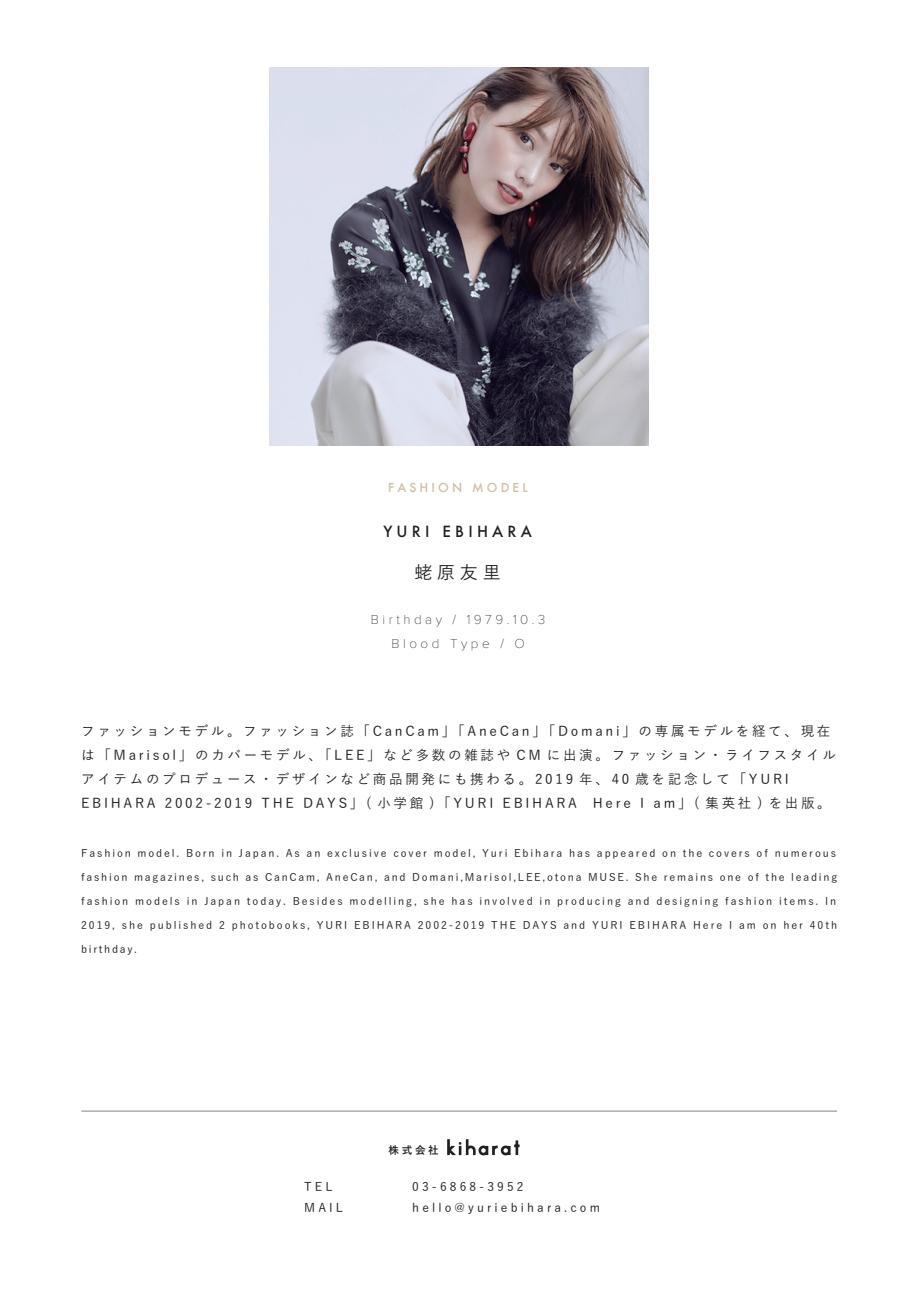
<style>
.page{position:relative;width:919px;height:1289px;background:#fff}
.page>*{position:absolute;margin:0;border:0;box-sizing:border-box;transform-origin:0 0}
.t1{font:500 18px "Yu Go";color:#231f20}
.t2{font:500 15px "Futura";letter-spacing:.28em;color:#231f20}
.t3{font:500 13.5px/24px "Yu Go";letter-spacing:.2em;color:#231f20}
.t4{font:100 13.5px/24px "Proxima Nova T";letter-spacing:.26em;color:#231f20;text-align:center}
.t5{font:500 12px "Yu Go";letter-spacing:.26em;color:#231f20}
.t6{font:500 12px "Futura";letter-spacing:.26em;color:#ccbfa3}
.t7{font:500 10.5px "Yu Go";letter-spacing:.18em;color:#231f20}
.t8{font:500 10.5px "Yu Go";letter-spacing:.16em;color:#231f20}
.t9{font:700 10.5px "Yu Go";color:#231f20}
</style>
<div class="page">
<img style="left:270px;top:68px;width:378px;height:378px">
<hr style="left:81px;top:1110px;width:755px;height:1px;background:#808285">
<svg style="left:447px;top:1139px;width:73px;height:16px"></svg>
<p class="t6" style="left:388px;top:479px;width:141px">FASHION MODEL</p>
<h2 class="t2" style="left:383px;top:521px;width:150px">YURI EBIHARA</h2>
<h1 class="t1" style="left:414px;top:555px;width:88px">蛯原友里</h1>
<p class="t4" style="left:371px;top:607px;width:176px">Birthday / 1979.10.3<br>Blood Type / O</p>
<p class="t3" style="left:81px;top:717px;width:756px">ファッションモデル。 ファッション誌「CanCam」「AneCan」「Domani」の専属モデルを経て、現在は「Marisol」のカバーモデル、「LEE」など多数の雑誌や CM に出演。ファッション・ライフスタイルアイテムのプロデュース・デザインなど商品開発にも携わる。2019 年、40 歳を記念して「YURI EBIHARA 2002-2019 THE DAYS」( 小学館 )「YURI EBIHARA Here I am」( 集英社 ) を出版。</p>
<p class="t7" style="left:81px;top:843px;width:756px">Fashion model. Born in Japan. As an exclusive cover model, Yuri Ebihara has appeared on the covers of numerous</p>
<p class="t7" style="left:81px;top:867px;width:757px">fashion magazines, such as CanCam, AneCan, and Domani,Marisol,LEE,otona MUSE. She remains one of the leading</p>
<p class="t7" style="left:81px;top:891px;width:756px">fashion models in Japan today. Besides modelling, she has involved in producing and designing fashion items. In</p>
<p class="t7" style="left:81px;top:915px;width:757px">2019, she published 2 photobooks, YURI EBIHARA 2002-2019 THE DAYS and YURI EBIHARA Here I am on her 40th</p>
<p class="t8" style="left:81px;top:939px;width:57px">birthday.</p>
<p class="t9" style="left:388px;top:1144px;width:52px">株式会社</p>
<p class="t5" style="left:304px;top:1175px;width:30px">TEL</p>
<p class="t5" style="left:412px;top:1175px;width:113px">03-6868-3952</p>
<p class="t5" style="left:304px;top:1196px;width:40px">MAIL</p>
<p class="t5" style="left:412px;top:1196px;width:189px">hello@yuriebihara.com</p>
</div>
